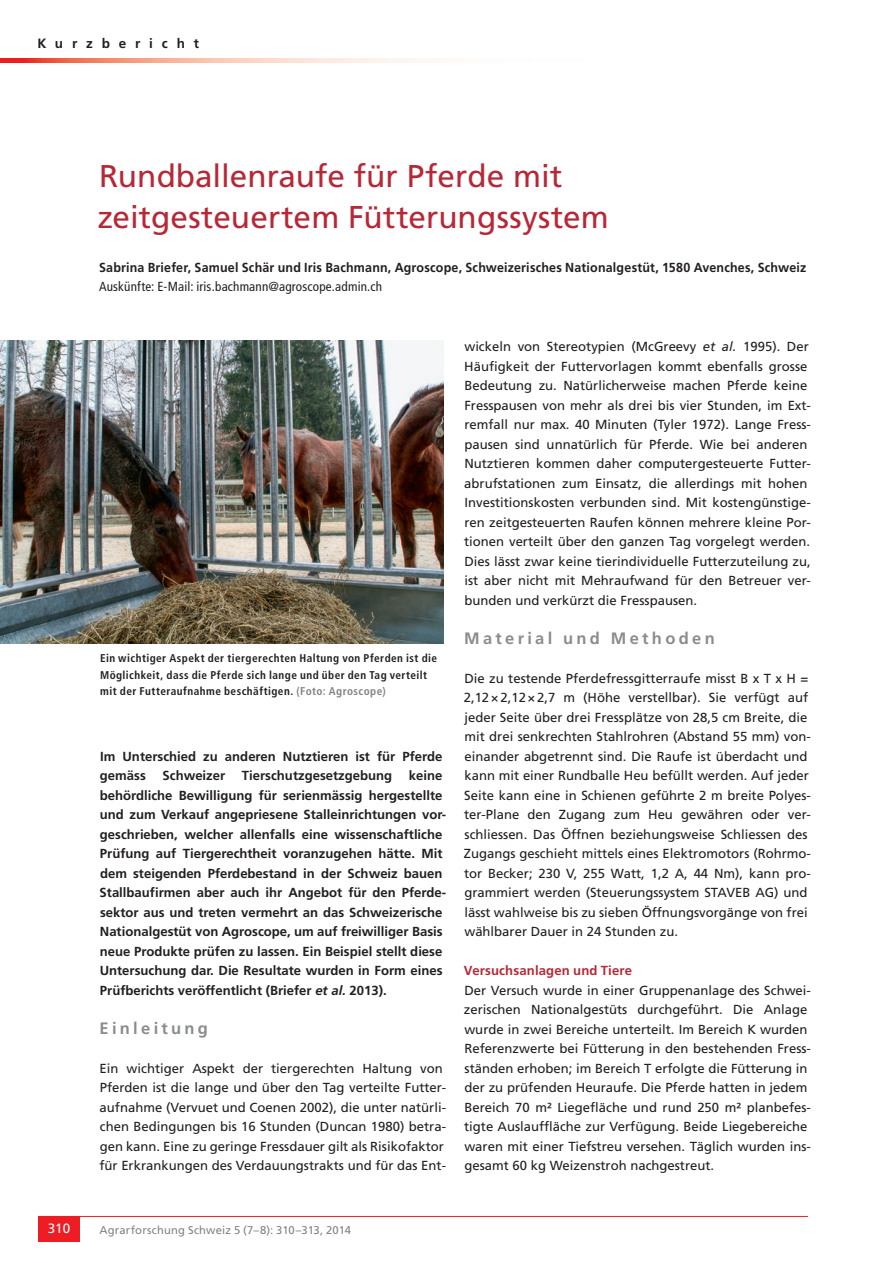
<style>
.page{position:relative;width:893px;height:1263px;background:#fff}
.page>*{position:absolute;margin:0;border:0;box-sizing:border-box;transform-origin:0 0}
.t1{font:31.5px/40.5px "Frutiger LT Std";color:#b72837}
.t2{font:700 16.5px "Frutiger LT Std";letter-spacing:.2em;color:#8a8c8f}
.t3{font:700 13.5px "Frutiger LT Std";letter-spacing:.655em;color:#231f20}
.t4{font:13.5px "Frutiger LT Std";color:#fff}
.t5{font:13.2px/19.5px "Frutiger LT Std";color:#231f20}
.t6{font:700 13.2px/19.5px "Frutiger LT Std";color:#231f20}
.t7{font:700 13.2px "Frutiger LT Std";color:#231f20;scale:.95 1}
.t8{font:condensed 13.2px "Frutiger LT Std";letter-spacing:.015em;color:#231f20}
.t9{font:700 13.2px "Frutiger LT Std";letter-spacing:.01em;color:#b72837}
.t10{font:700 condensed 11.25px/16.5px "Frutiger LT Std";letter-spacing:.04em;color:#231f20}
.t11{font:11.25px "Frutiger LT Std";letter-spacing:.015em;color:#808285}
.s1{color:#808285}
.s2{font-style:italic}
</style>
<div class="page">
<hr style="left:38px;top:1216px;width:770px;height:1px;background:#ee1d23">
<div style="left:38px;top:1216px;width:42px;height:26px;background:#ee1d23"></div>
<svg style="left:0;top:58px;width:425px;height:5px;background:#f8b0a0"></svg>
<img style="left:0;top:340px;width:443px;height:304px">
<p class="t3" style="left:37px;top:36px;width:163px">Kurzbericht</p>
<h1 class="t1" style="left:97px;top:156px;width:513px">Rundballenraufe für Pferde mit zeitgesteuertem Fütterungssystem</h1>
<p class="t7" style="left:99px;top:260px;width:746px">Sabrina Briefer, Samuel Schär und Iris Bachmann, Agroscope, Schweizerisches Nationalgestüt, 1580 Avenches, Schweiz</p>
<p class="t8" style="left:99px;top:279px;width:284px">Auskünfte: E-Mail: iris.bachmann@agroscope.admin.ch</p>
<p class="t10" style="left:100px;top:650px;width:339px">Ein wichtiger Aspekt der tiergerechten Haltung von Pferden ist die<br>Möglichkeit, dass die Pferde sich lange und über den Tag verteilt mit der Futteraufnahme beschäftigen. <span class="s1">(Foto: Agroscope)</span></p>
<p class="t6" style="left:100px;top:746px;width:344px">Im Unterschied zu anderen Nutztieren ist für Pferde gemäss</p>
<p class="t6" style="left:100px;top:766px;width:348px;text-indent:309px">keine behördliche Bewilligung für serienmässig hergestellte und zum Verkauf angepriesene Stalleinrichtungen vor&shy;geschrieben, welcher allenfalls eine wissenschaftliche Prüfung auf Tiergerechtheit voranzugehen hätte. Mit dem steigenden Pferdebestand in der Schweiz bauen Stallbaufirmen aber auch ihr Angebot für den Pferde&shy;sektor aus und treten vermehrt an das Schweizerische Nationalgestüt von Agroscope, um auf freiwilliger Basis neue Produkte prüfen zu lassen. Ein Beispiel stellt diese Untersuchung dar. Die Resultate wurden in Form eines Prüfberichts veröffentlicht (Briefer <span class="s2">et al.</span> 2013).</p>
<p class="t2" style="left:100px;top:1018px;width:110px">Einleitung</p>
<p class="t5" style="left:99px;top:1058px;width:348px">Ein wichtiger Aspekt der tiergerechten Haltung von Pferden ist die lange und über den Tag verteilte Futter&shy;aufnahme (Vervuet und Coenen 2002), die unter natürli&shy;chen Bedingungen bis 16 Stunden (Duncan 1980) betra&shy;gen kann. Eine zu geringe Fressdauer gilt als Risikofaktor für Erkrankungen des Verdauungstrakts und für das Ent-</p>
<p class="t6" style="left:163px;top:766px;width:64px">Schweizer</p>
<p class="t6" style="left:242px;top:766px;width:152px">Tierschutzgesetzgebung</p>
<p class="t5" style="left:464px;top:337px;width:348px">wickeln von Stereotypien (McGreevy <span class="s2">et al.</span> 1995). Der Häufigkeit der Futtervorlagen kommt ebenfalls grosse Bedeutung zu. Natürlicherweise machen Pferde keine Fresspausen von mehr als drei bis vier Stunden, im Ext&shy;remfall nur max. 40 Minuten (Tyler 1972). Lange Fress&shy;pausen sind unnatürlich für Pferde. Wie bei anderen Nutztieren kommen daher computergesteuerte Futter&shy;abrufstationen zum Einsatz, die allerdings mit hohen Investitionskosten verbunden sind. Mit kostengünstige&shy;ren zeitgesteuerten Raufen können mehrere kleine Por&shy;tionen verteilt über den ganzen Tag vorgelegt werden.<br>Dies lässt zwar keine tierindividuelle Futterzuteilung zu, ist aber nicht mit Mehraufwand für den Betreuer ver&shy;bunden und verkürzt die Fresspausen.</p>
<p class="t2" style="left:464px;top:628px;width:252px">Material und Methoden</p>
<p class="t5" style="left:464px;top:668px;width:349px">Die zu testende Pferdefressgitterraufe misst B x T x H = 2,12×2,12×2,7 m (Höhe verstellbar). Sie verfügt auf jeder Seite über drei Fressplätze von 28,5 cm Breite, die mit drei senkrechten Stahlrohren (Abstand 55 mm) von&shy;einander abgetrennt sind. Die Raufe ist überdacht und kann mit einer Rundballe Heu befüllt werden. Auf jeder Seite kann eine in Schienen geführte 2 m breite Polyes&shy;ter-Plane den Zugang zum Heu gewähren oder ver&shy;schliessen. Das Öffnen beziehungsweise Schliessen des Zugangs geschieht mittels eines Elektromotors (Rohrmo&shy;tor Becker; 230 V, 255 Watt, 1,2 A, 44 Nm), kann pro&shy;grammiert werden (Steuerungssystem STAVEB AG) und lässt wahlweise bis zu sieben Öffnungsvorgänge von frei wählbarer Dauer in 24 Stunden zu.</p>
<p class="t9" style="left:464px;top:963px;width:170px">Versuchsanlagen und Tiere</p>
<p class="t5" style="left:464px;top:980px;width:348px">Der Versuch wurde in einer Gruppenanlage des Schwei&shy;zerischen Nationalgestüts durchgeführt. Die Anlage wurde in zwei Bereiche unterteilt. Im Bereich K wurden Referenzwerte bei Fütterung in den bestehenden Fress&shy;ständen erhoben; im Bereich T erfolgte die Fütterung in der zu prüfenden Heuraufe. Die Pferde hatten in jedem Bereich 70 m² Liegefläche und rund 250 m² planbefes&shy;tigte Auslauffläche zur Verfügung. Beide Liegebereiche waren mit einer Tiefstreu versehen. Täglich wurden ins&shy;gesamt 60 kg Weizenstroh nachgestreut.</p>
<p class="t4" style="left:48px;top:1221px;width:24px">310</p>
<p class="t11" style="left:99px;top:1223px;width:253px">Agrarforschung Schweiz 5 (7–8): 310–313, 2014</p>
</div>
